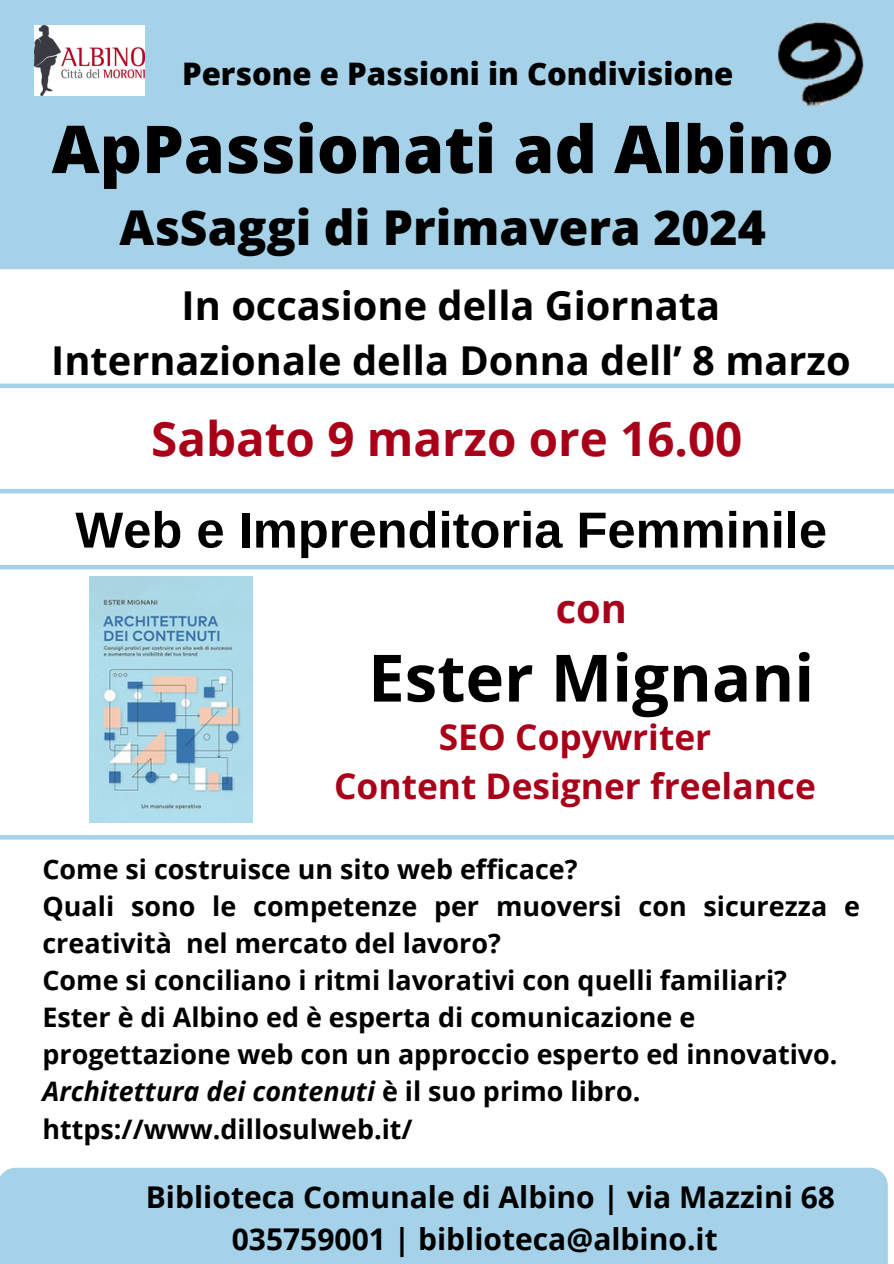
<style>
.page{position:relative;width:894px;height:1264px;background:#fff}
.page>*{position:absolute;margin:0;border:0;box-sizing:border-box;transform-origin:0 0}
.t1{font:800 66px "Open Sans";color:#000}
.t2{font:700 65.25px "Open Sans";color:#000}
.t3{font:700 50.7px "Arimo";color:#000}
.t4{font:800 48px "Open Sans";color:#000}
.t5{font:700 47.55px "Open Sans";color:#a90019}
.t6{font:700 39.75px/55.5px "Open Sans";color:#000;text-align:center}
.t7{font:700 39.75px "Open Sans";color:#a90019}
.t8{font:700 35.25px/49.2px "Open Sans";color:#a90019;text-align:center}
.t9{font:800 31.05px "Open Sans";color:#000}
.t10{font:700 30px/41.7px "Open Sans";color:#000}
.t11{font:700 26.85px/37.2px "Open Sans";color:#000}
.t12{font:italic 700 26.85px "Open Sans";color:#000}
.s1{font-style:normal}
</style>
<div class="page">
<div style="left:0;top:0;width:893px;height:269px;background:#a5d1e9"></div>
<img style="left:772px;top:18px;width:95px;height:95px">
<img style="left:34px;top:26px;width:111px;height:69px">
<div style="left:0;top:1167px;width:887px;height:96px;background:#a5d1e9"></div>
<div style="left:0;top:383px;width:893px;height:5px;background:#a5d1e9"></div>
<hr style="left:0;top:835px;width:893px;height:4px;background:#a5d1e9">
<hr style="left:0;top:489px;width:893px;height:4px;background:#a5d1e9">
<hr style="left:0;top:565px;width:893px;height:4px;background:#a5d1e9">
<img style="left:89px;top:577px;width:163px;height:245px">
<h2 class="t9" style="left:182px;top:52px;width:552px">Persone e Passioni in Condivisione</h2>
<p class="t1" style="left:52px;top:102px;width:783px">ApPassionati ad Albino</p>
<p class="t4" style="left:119px;top:194px;width:647px">AsSaggi di Primavera 2024</p>
<p class="t6" style="left:51px;top:276px;width:800px">In occasione della Giornata<br>Internazionale della Donna dell’ 8 marzo</p>
<h3 class="t5" style="left:151px;top:405px;width:592px">Sabato 9 marzo ore 16.00</h3>
<p class="t3" style="left:75px;top:501px;width:753px">Web e Imprenditoria Femminile</p>
<h3 class="t7" style="left:555px;top:580px;width:73px">con</h3>
<h2 class="t2" style="left:368px;top:632px;width:447px">Ester Mignani</h2>
<p class="t8" style="left:334px;top:711px;width:483px">SEO Copywriter<br>Content Designer freelance</p>
<h1 class="t11" style="left:42px;top:849px;width:536px">Come si costruisce un sito web efficace?</h1>
<h4 class="t11" style="left:42px;top:886px;width:818px">Quali sono le competenze per muoversi con sicurezza e creatività nel mercato del lavoro?</h4>
<p class="t11" style="left:42px;top:961px;width:745px">Come si conciliano i ritmi lavorativi con quelli familiari?</p>
<p class="t11" style="left:42px;top:998px;width:796px">Ester è di Albino ed è esperta di comunicazione e progettazione web con un approccio esperto ed innovativo.</p>
<p class="t12" style="left:42px;top:1072px;width:599px">Architettura dei contenuti <span class="s1">è il suo primo libro.</span></p>
<p class="t11" style="left:42px;top:1109px;width:371px">https://www.dillosulweb.it/</p>
<h2 class="t10" style="left:232px;top:1175px;width:604px;text-indent:-86px">Biblioteca Comunale di Albino | via Mazzini 68<br>035759001 | biblioteca@albino.it</h2>
</div>
